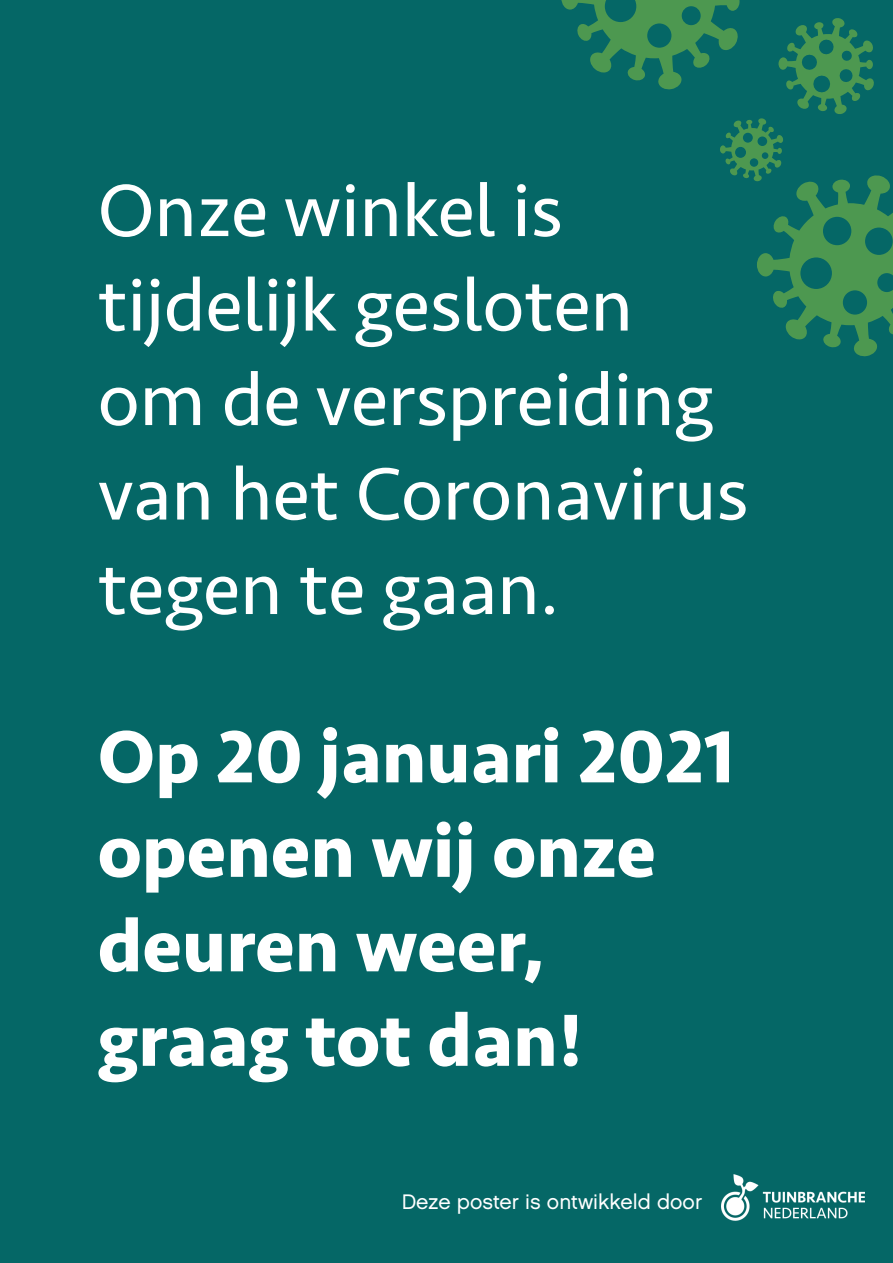
<style>
.page{position:relative;width:893px;height:1263px;background:#056766}
.page>*{position:absolute;margin:0;border:0;box-sizing:border-box;transform-origin:0 0}
.t1{font:76.5px/94.5px "Seravek";color:#fff}
.t2{font:700 76.5px/94.5px "Seravek";color:#fff}
.t3{font:21px "Chalet London Nineteen Sixty";color:#fff}
</style>
<div class="page">
<svg style="left:561px;top:0;width:332px;height:357px"></svg>
<img style="left:721px;top:1175px;width:143px;height:45px">
<p class="t1" style="left:98px;top:163px;width:652px">Onze winkel is tijdelijk gesloten om de verspreiding van het Coronavirus tegen te gaan.</p>
<p class="t2" style="left:98px;top:708px;width:638px">Op 20 januari 2021 openen wij onze deuren weer, graag tot dan!</p>
<p class="t3" style="left:402px;top:1188px;width:302px">Deze poster is ontwikkeld door</p>
</div>
